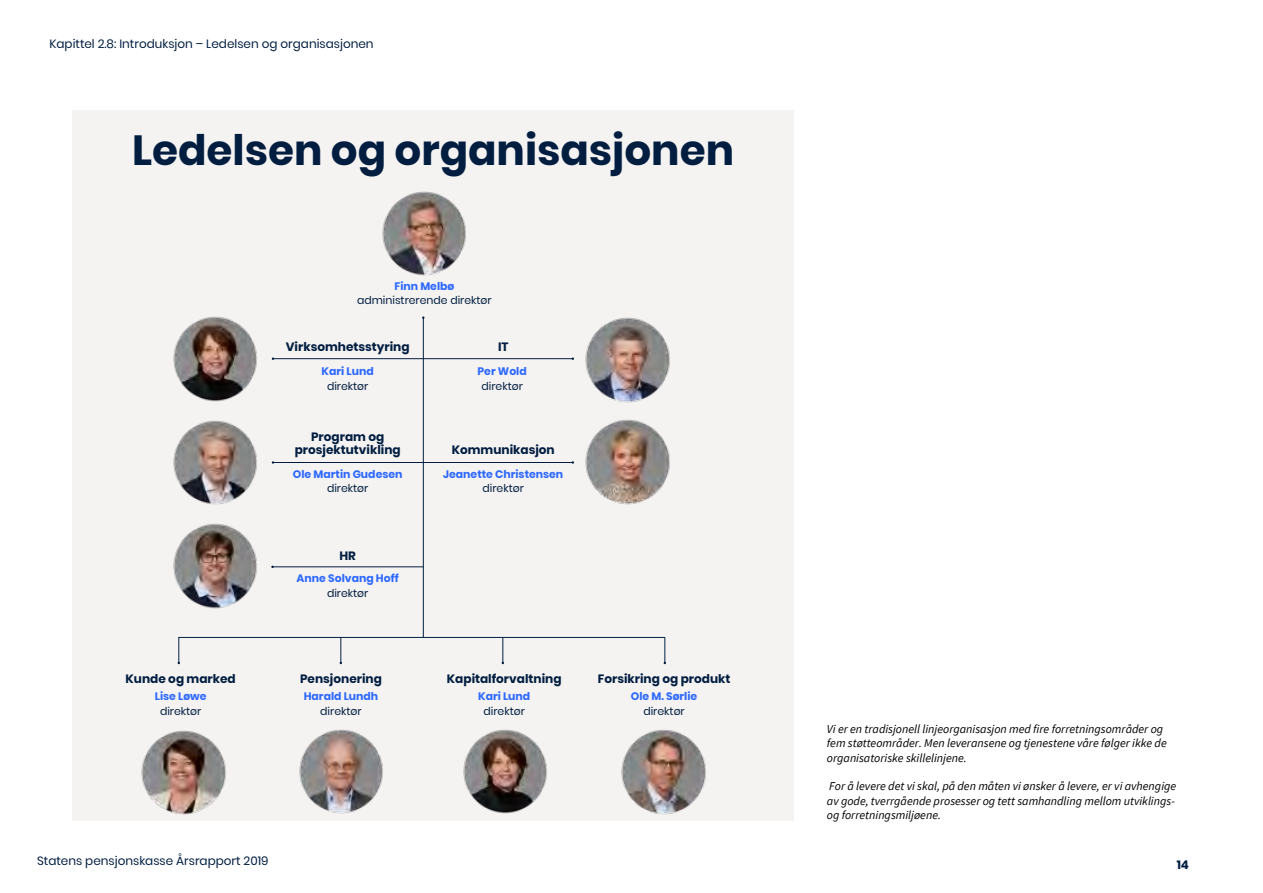
<style>
.page{position:relative;width:1263px;height:893px;background:#fff}
.page>*{position:absolute;margin:0;border:0;box-sizing:border-box;transform-origin:0 0}
.t1{font:700 42px "Poppins";color:#011e41}
.t2{font:italic 12px/14.4px "Source Sans Pro";color:#000}
.t3{font:700 12px/12px "Poppins";color:#011e41;text-align:center}
.t4{font:12px "Poppins";color:#011e41}
.t5{font:700 10.8px "Poppins";color:#2e69ff}
.t6{font:10.8px "Poppins";color:#011e41}
</style>
<div class="page">
<div style="left:72px;top:110px;width:722px;height:711px;background:#f5f3f2"></div>
<img style="left:299px;top:729px;width:84px;height:85px">
<img style="left:141px;top:730px;width:85px;height:85px">
<img style="left:463px;top:729px;width:84px;height:85px">
<img style="left:621px;top:729px;width:85px;height:86px">
<hr style="left:423px;top:318px;width:1px;height:319px;background:#011e41">
<hr style="left:178px;top:637px;width:487px;height:1px;background:#011e41">
<img style="left:382px;top:191px;width:84px;height:85px">
<img style="left:585px;top:317px;width:85px;height:86px">
<img style="left:585px;top:419px;width:85px;height:86px">
<hr style="left:423px;top:358px;width:150px;height:1px;background:#011e41">
<hr style="left:423px;top:462px;width:150px;height:1px;background:#011e41">
<img style="left:173px;top:420px;width:84px;height:85px">
<hr style="left:273px;top:462px;width:150px;height:1px;background:#011e41">
<img style="left:173px;top:316px;width:84px;height:86px">
<hr style="left:273px;top:358px;width:150px;height:1px;background:#011e41">
<img style="left:173px;top:523px;width:84px;height:86px">
<hr style="left:272px;top:566px;width:151px;height:1px;background:#011e41">
<svg style="left:502px;top:638px;width:2px;height:26px"></svg>
<svg style="left:340px;top:638px;width:2px;height:26px"></svg>
<svg style="left:178px;top:637px;width:2px;height:27px"></svg>
<svg style="left:664px;top:637px;width:2px;height:27px"></svg>
<p class="t4" style="left:49px;top:37px;width:326px">Kapittel 2.8: Introduksjon – Ledelsen og organisasjonen</p>
<h1 class="t1" style="left:132px;top:126px;width:603px">Ledelsen og organisasjonen</h1>
<p class="t5" style="left:394px;top:280px;width:61px">Finn Melbø</p>
<p class="t6" style="left:357px;top:294px;width:136px">administrerende direktør</p>
<p class="t3" style="left:286px;top:341px;width:125px">Virksomhetsstyring</p>
<p class="t5" style="left:322px;top:365px;width:54px">Kari Lund</p>
<p class="t6" style="left:327px;top:379px;width:43px">direktør</p>
<p class="t3" style="left:295px;top:431px;width:107px">Program og prosjektutvikling</p>
<p class="t5" style="left:293px;top:468px;width:111px">Ole Martin Gudesen</p>
<p class="t6" style="left:327px;top:482px;width:43px">direktør</p>
<p class="t3" style="left:339px;top:550px;width:18px">HR</p>
<p class="t5" style="left:297px;top:572px;width:104px">Anne Solvang Hoff</p>
<p class="t6" style="left:327px;top:587px;width:43px">direktør</p>
<p class="t3" style="left:498px;top:341px;width:12px">IT</p>
<p class="t5" style="left:478px;top:365px;width:51px">Per Wold</p>
<p class="t6" style="left:481px;top:379px;width:43px">direktør</p>
<p class="t3" style="left:452px;top:443px;width:104px">Kommunikasjon</p>
<p class="t5" style="left:443px;top:468px;width:122px">Jeanette Christensen</p>
<p class="t6" style="left:483px;top:482px;width:43px">direktør</p>
<p class="t3" style="left:126px;top:673px;width:112px">Kunde og marked</p>
<p class="t3" style="left:598px;top:673px;width:134px">Forsikring og produkt</p>
<p class="t3" style="left:300px;top:673px;width:83px">Pensjonering</p>
<p class="t3" style="left:447px;top:673px;width:116px">Kapitalforvaltning</p>
<p class="t5" style="left:155px;top:690px;width:53px">Lise Løwe</p>
<p class="t6" style="left:160px;top:705px;width:43px">direktør</p>
<p class="t5" style="left:304px;top:690px;width:76px">Harald Lundh</p>
<p class="t6" style="left:320px;top:705px;width:43px">direktør</p>
<p class="t5" style="left:478px;top:690px;width:54px">Kari Lund</p>
<p class="t6" style="left:483px;top:705px;width:43px">direktør</p>
<p class="t5" style="left:631px;top:690px;width:68px">Ole M. Sørlie</p>
<p class="t6" style="left:643px;top:705px;width:43px">direktør</p>
<p class="t2" style="left:827px;top:721px;width:341px">Vi er en tradisjonell linjeorganisasjon med fire forretningsområder og fem støtteområder. Men leveransene og tjenestene våre følger ikke de organisatoriske skillelinjene.</p>
<p class="t2" style="left:827px;top:779px;width:351px;text-align:justify">For å levere det vi skal, på den måten vi ønsker å levere, er vi avhengige av gode, tverrgående prosesser og tett samhandling mellom utviklings&shy;og forretningsmiljøene.</p>
<p class="t4" style="left:37px;top:854px;width:233px">Statens pensjonskasse Årsrapport 2019</p>
<p class="t3" style="left:1177px;top:858px;width:14px">14</p>
</div>
